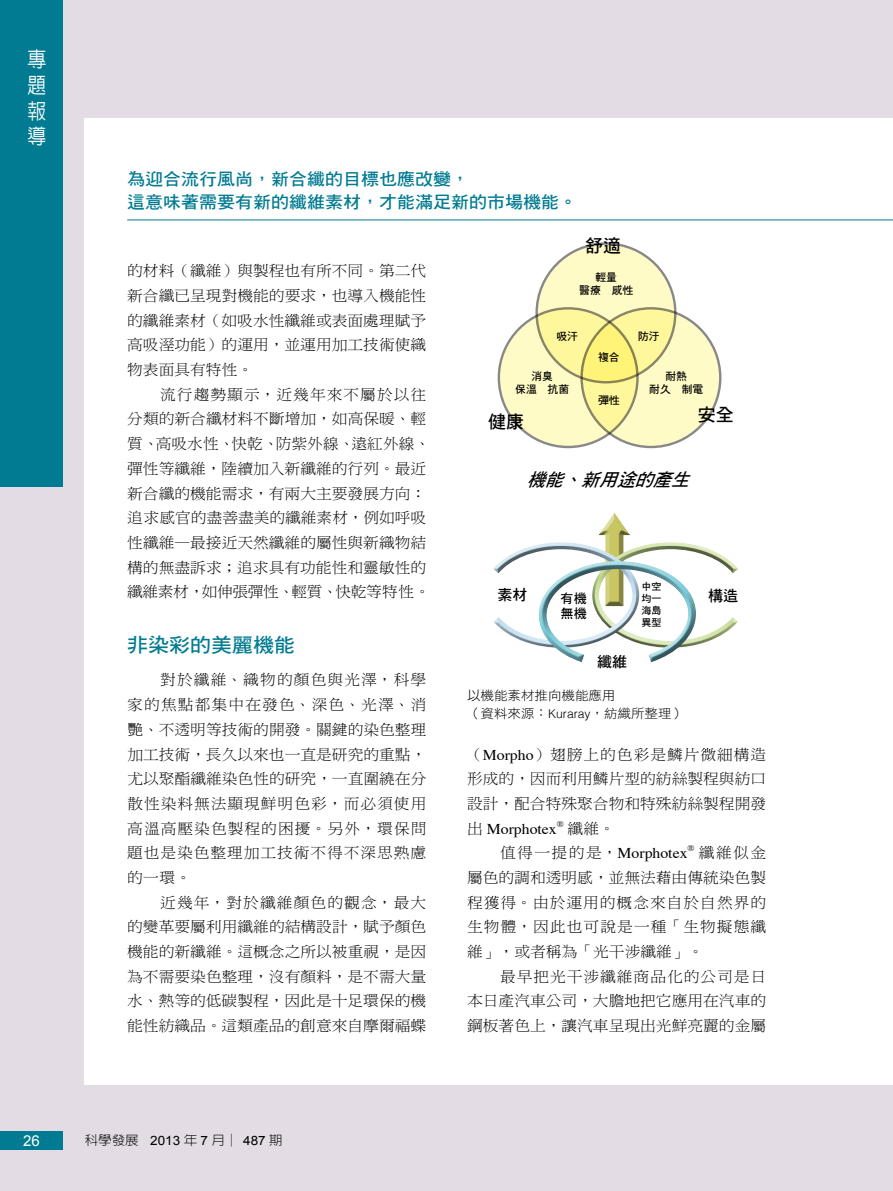
<style>
.page{position:relative;width:893px;height:1191px;background:#e4dce5}
.page>*{position:absolute;margin:0;border:0;box-sizing:border-box;transform-origin:0 0}
.t1{font:500 21px/25.5px "AR New Hei B5";color:#fff;text-align:justify;scale:.9 1}
.t2{font:19.95px "DF Hei Std W7";color:#007b91;scale:1.05 1}
.t3{font:italic 18px "DF Hei Std W7";color:#000}
.t4{font:18px "DF Hei Std W7";color:#000}
.t5{font:17.1px/22.5px "DF Hei Std W7";color:#007b91;scale:1.05 1}
.t6{font:15px/24.6px "DF Ming Std W3";color:#000;text-align:justify;scale:1.05 1}
.t7{font:15px "Times";color:#000;scale:1.05 1}
.t8{font:15px "DF Hei Std W7";color:#000}
.t9{font:15px "Arial";color:#fff}
.t10{font:13.05px/15.6px "DF Hei Std W7";color:#000}
.t11{font:12.9px/18px "DF Hei Std W3";color:#000;scale:1.05 1}
.t12{font:300 12.9px "AR New Hei B5";color:#000;scale:1.05 1}
.t13{font:10.8px/13px "DF Hei Std W7";color:#000;text-align:center}
.t14{font:10.05px/12px "DF Hei Std W7";color:#000;text-align:justify}
.t15{font:8.7px "Times";color:#000;scale:1.05 1}
.s1{font-family:"Helvetica";font-weight:300;font-size:12.3px}
.s2{font-family:"Times"}
.s3{font-family:"DF Ming Std W3"}
.s4{font-family:"Arial";font-weight:400}
</style>
<div class="page">
<div style="left:85px;top:118px;width:808px;height:966px;background:#fff"></div>
<div style="left:0;top:0;width:62px;height:487px;background:#007b91"></div>
<div style="left:0;top:1131px;width:62px;height:18px;background:#007b91"></div>
<hr style="left:127px;top:220px;width:766px;height:1px;background:#007b91">
<div style="left:499px;top:308px;width:138px;height:139px;background:#fffbc7;border-radius:50%"></div>
<svg style="left:582px;top:308px;width:138px;height:139px;background:#f6f2b9"></svg>
<svg style="left:537px;top:243px;width:138px;height:139px;background:#f6efa6"></svg>
<svg style="left:493px;top:513px;width:245px;height:150px"></svg>
<h1 class="t1" style="left:28px;top:47px;width:22px">專題報導</h1>
<p class="t5" style="left:127px;top:167px;width:430px">為迎合流行風尚，新合纖的目標也應改變，<br>這意味著需要有新的纖維素材，才能滿足新的市場機能。</p>
<p class="t4" style="left:585px;top:236px;width:38px">舒適</p>
<p class="t6" style="left:127px;top:258px;width:286px">的材料（纖維）與製程也有所不同。第二代新合纖已呈現對機能的要求，也導入機能性的纖維素材（如吸水性纖維或表面處理賦予高吸溼功能）的運用，並運用加工技術使織物表面具有特性。</p>
<p class="t6" style="left:127px;top:382px;width:290px;text-align:left;text-indent:33px">流行趨勢顯示，近幾年來不屬於以往分類的新合纖材料不斷增加，如高保暖、輕質、高吸水性、快乾、防紫外線、遠紅外線、彈性等纖維，陸續加入新纖維的行列。最近新合纖的機能需求，有兩大主要發展方向：追求感官的盡善盡美的纖維素材，例如呼吸性纖維—最接近天然纖維的屬性與新織物結構的無盡訴求；追求具有功能性和靈敏性的纖維素材，如伸張彈性、輕質、快乾等特性。</p>
<h2 class="t2" style="left:127px;top:634px;width:161px">非染彩的美麗機能</h2>
<p class="t6" style="left:127px;top:667px;width:287px;text-indent:33px">對於纖維、織物的顏色與光澤，科學家的焦點都集中在發色、深色、光澤、消艷、不透明等技術的開發。關鍵的染色整理加工技術，長久以來也一直是研究的重點，尤以聚酯纖維染色性的研究，一直圍繞在分散性染料無法顯現鮮明色彩，而必須使用高溫高壓染色製程的困擾。另外，環保問題也是染色整理加工技術不得不深思熟慮的一環。</p>
<p class="t6" style="left:127px;top:889px;width:286px;text-indent:33px">近幾年，對於纖維顏色的觀念，最大的變革要屬利用纖維的結構設計，賦予顏色機能的新纖維。這概念之所以被重視，是因為不需要染色整理，沒有顏料，是不需大量水、熱等的低碳製程，因此是十足環保的機能性紡織品。這類產品的創意來自摩爾福蝶</p>
<p class="t13" style="left:579px;top:271px;width:56px">輕量<br>醫療　感性</p>
<p class="t13" style="left:556px;top:329px;width:23px">吸汗</p>
<p class="t13" style="left:638px;top:329px;width:23px">防汙</p>
<p class="t13" style="left:598px;top:350px;width:23px">複合</p>
<p class="t13" style="left:598px;top:394px;width:23px">彈性</p>
<p class="t13" style="left:515px;top:369px;width:56px">消臭<br>保溫　抗菌</p>
<p class="t13" style="left:649px;top:369px;width:56px">耐熱<br>耐久　制電</p>
<p class="t4" style="left:488px;top:411px;width:38px">健康</p>
<p class="t4" style="left:698px;top:405px;width:38px">安全</p>
<p class="t3" style="left:527px;top:470px;width:171px">機能、新用途的產生</p>
<p class="t8" style="left:497px;top:587px;width:32px">素材</p>
<p class="t10" style="left:561px;top:590px;width:28px">有機無機</p>
<p class="t8" style="left:597px;top:653px;width:32px">纖維</p>
<p class="t14" style="left:641px;top:580px;width:22px">中空均一海島異型</p>
<p class="t11" style="left:467px;top:686px;width:209px">以機能素材推向機能應用<br>（資料來源：<span class="s1">Kuraray</span>，紡織所整理）</p>
<p class="t8" style="left:708px;top:587px;width:32px">構造</p>
<p class="t6" style="left:467px;top:742px;width:286px">（<span class="s2">Morpho</span>）翅膀上的色彩是鱗片微細構造形成的，因而利用鱗片型的紡絲製程與紡口設計，配合特殊聚合物和特殊紡絲製程開發</p>
<p class="t7" style="left:467px;top:814px;width:87px"><span class="s3">出</span> Morphotex</p>
<p class="t15" style="left:557px;top:815px;width:8px">®</p>
<p class="t6" style="left:568px;top:816px;width:46px">纖維。</p>
<p class="t7" style="left:500px;top:839px;width:180px"><span class="s3">值得一提的是，</span>Morphotex</p>
<p class="t15" style="left:687px;top:840px;width:8px">®</p>
<p class="t6" style="left:467px;top:840px;width:286px;text-indent:232px">纖維似金屬色的調和透明感，並無法藉由傳統染色製程獲得。由於運用的概念來自於自然界的生物體，因此也可說是一種「生物擬態纖維」，或者稱為「光干涉纖維」。</p>
<p class="t6" style="left:467px;top:963px;width:286px;text-indent:33px">最早把光干涉纖維商品化的公司是日本日產汽車公司，大膽地把它應用在汽車的鋼板著色上，讓汽車呈現出光鮮亮麗的金屬</p>
<p class="t9" style="left:23px;top:1131px;width:18px">26</p>
<p class="t12" style="left:85px;top:1133px;width:190px">科學發展 <span class="s4">2013</span> 年 <span class="s4">7</span> 月│ <span class="s4">487</span> 期</p>
</div>
